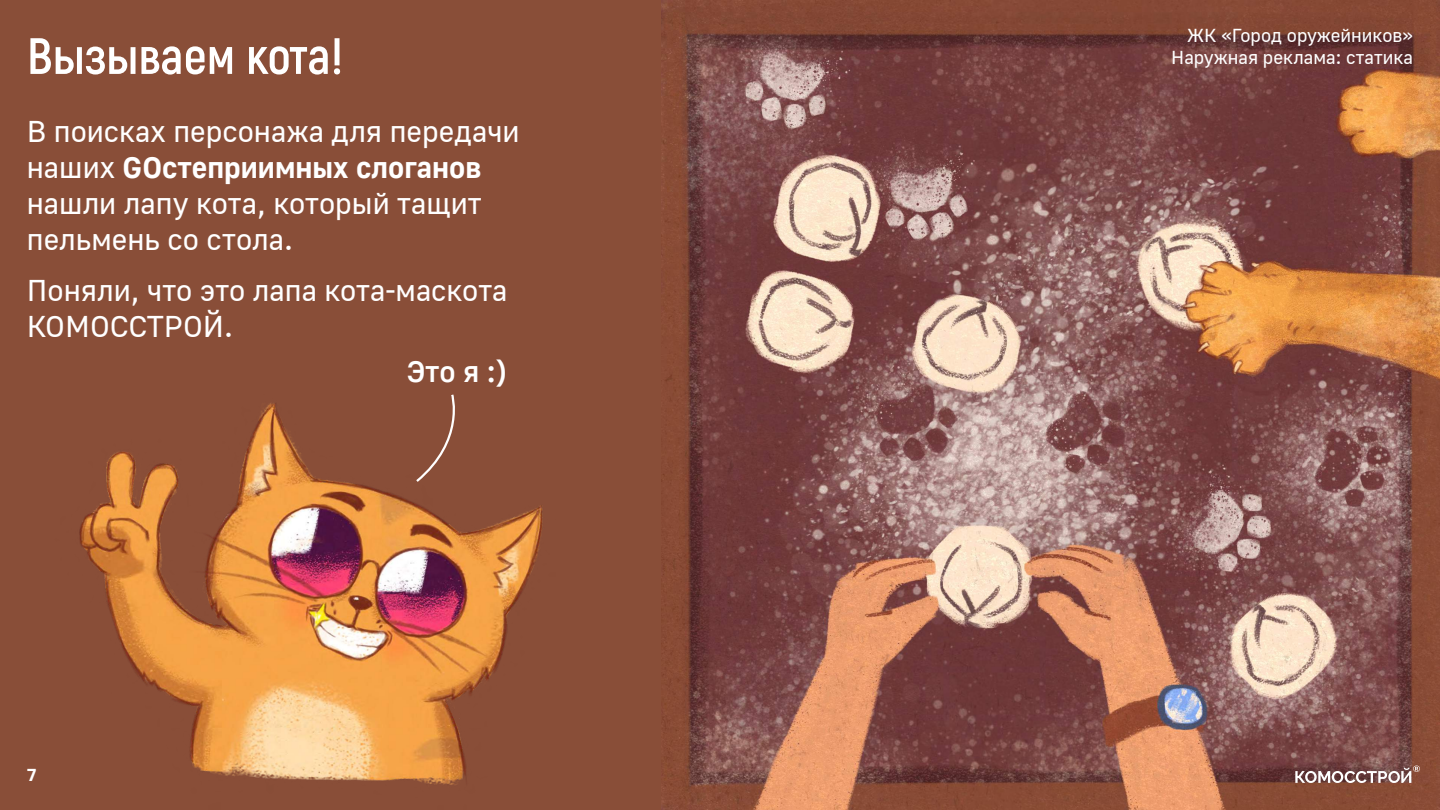
<style>
.page{position:relative;width:1440px;height:810px;background:#fff}
.page>*{position:absolute;margin:0;border:0;box-sizing:border-box;transform-origin:0 0}
.t1{font:700 51px "Akrobat";color:#fff}
.t2{font:30px/36px "Golos UI";color:#fff}
.t3{font:500 30px "Golos UI";color:#fff}
.t4{font:18.75px/22.5px "Golos UI";color:#fff;text-align:right}
.t5{font:17.25px "Golos Text VF";color:#fff}
.s1{font-weight:700}
</style>
<div class="page">
<div style="left:0;top:0;width:664px;height:810px;background:#894e38"></div>
<img style="left:662px;top:0;width:778px;height:810px">
<img style="left:79px;top:403px;width:463px;height:382px">
<svg style="left:1295px;top:766px;width:125px;height:17px"></svg>
<svg style="left:414px;top:394px;width:51px;height:90px"></svg>
<h1 class="t1" style="left:27px;top:24px;width:318px">Вызываем кота!</h1>
<p class="t2" style="left:27px;top:114px;width:494px">В поисках персонажа для передачи наших <span class="s1">GOстеприимных слоганов </span>нашли лапу кота, который тащит пельмень со стола.</p>
<p class="t2" style="left:27px;top:273px;width:482px">Поняли, что это лапа кота-маскота<br>КОМОССТРОЙ.</p>
<p class="t5" style="left:27px;top:765px;width:11px">7</p>
<p class="t3" style="left:407px;top:354px;width:101px">Это я :)</p>
<p class="t4" style="left:1171px;top:24px;width:243px">ЖК «Город оружейников»<br>Наружная реклама: статика</p>
</div>
